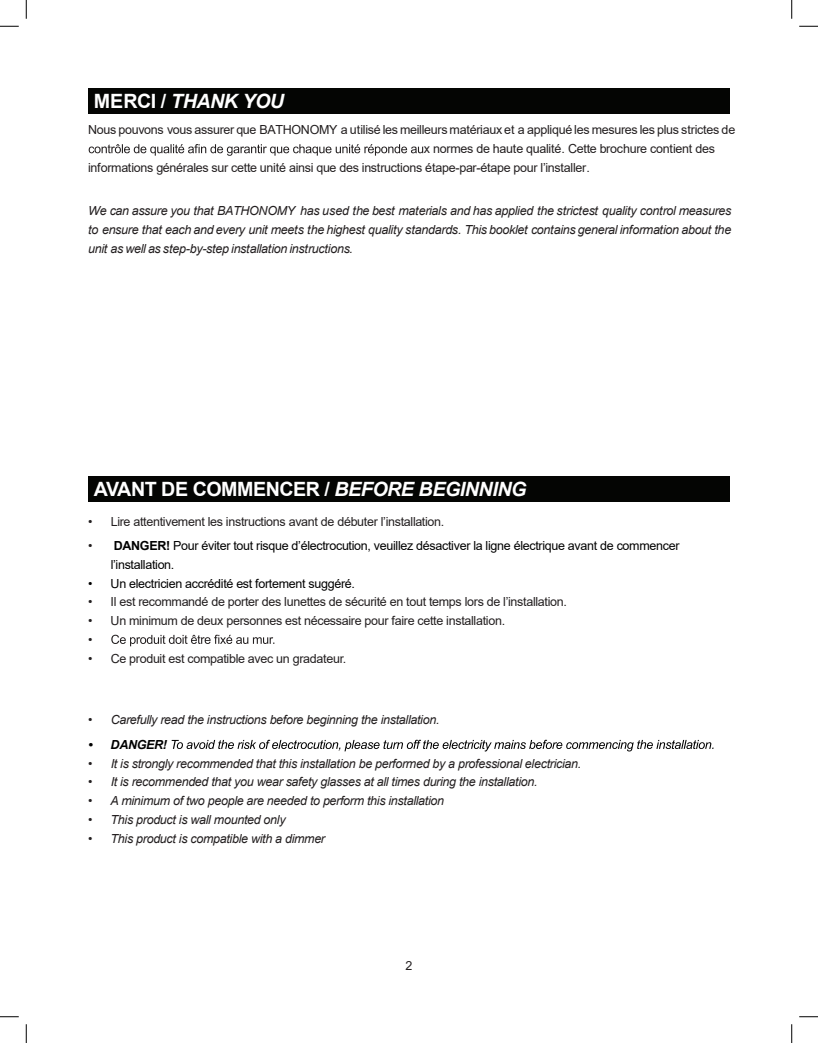
<style>
.page{position:relative;width:818px;height:1043px;background:#fff}
.page>*{position:absolute;margin:0;border:0;box-sizing:border-box;transform-origin:0 0}
.t1{font:700 19.75px "Arial";letter-spacing:-.025em;color:#fff}
.t2{font:italic 700 19.75px "Arial";letter-spacing:-.025em;color:#fff}
.t3{font:italic 12.5px/18.8px "Arial";letter-spacing:-.025em;color:#231f20;text-align:justify}
.t4{font:12.5px/18.8px "Arial";letter-spacing:-.025em;color:#231f20}
.t5{font:12.5px/18.8px "Arial";letter-spacing:-.025em;color:#000}
.t6{font:italic 700 12.5px "Arial";letter-spacing:-.025em;color:#000}
.s1{font-style:normal}
.s2{font-style:inherit}
.s3{font-style:italic}
.s4{color:#231f20}
.s5{font-weight:700}
</style>
<div class="page">
<div style="left:88px;top:88px;width:641px;height:26px;background:#040503"></div>
<svg style="left:89px;top:144px;width:334px;height:12px"></svg>
<div style="left:88px;top:476px;width:641px;height:26px;background:#040503"></div>
<svg style="left:111px;top:634px;width:163px;height:12px"></svg>
<svg style="left:171px;top:739px;width:542px;height:12px"></svg>
<svg style="left:0;top:25px;width:19px;height:2px"></svg>
<svg style="left:799px;top:25px;width:19px;height:2px"></svg>
<svg style="left:0;top:1016px;width:19px;height:1px"></svg>
<svg style="left:799px;top:1016px;width:19px;height:1px"></svg>
<svg style="left:25px;top:0;width:2px;height:19px"></svg>
<svg style="left:25px;top:1024px;width:2px;height:18px"></svg>
<svg style="left:791px;top:0;width:1px;height:19px"></svg>
<svg style="left:791px;top:1024px;width:1px;height:18px"></svg>
<h1 class="t2" style="left:94px;top:88px;width:192px"><span class="s1">MERCI /</span> THANK YOU</h1>
<p class="t4" style="left:88px;top:121px;width:648px">Nous pouvons vous assurer que <span class="s2">BATHONOMY</span> a utilisé les meilleurs matériaux et a appliqué les mesures les plus strictes de</p>
<p class="t4" style="left:424px;top:139px;width:293px">x normes de haute qualité. Cette brochure contient des</p>
<p class="t4" style="left:88px;top:158px;width:503px">informations générales sur cette unité ainsi que des instructions étape-par-étape pour l’installer.</p>
<p class="t3" style="left:88px;top:201px;width:645px">We can assure you that <span class="s2">BATHONOMY</span> has used the best materials and has applied the strictest quality control measures to ensure that each and every unit meets the highest quality standards. This booklet contains general information about the unit as well as step-by-step installation instructions.</p>
<h1 class="t1" style="left:94px;top:475px;width:434px">AVANT DE COMMENCER / <span class="s3">BEFORE BEGINNING</span></h1>
<p class="t4" style="left:88px;top:512px;width:357px">• Lire attentivement les instructions avant de débuter l’installation.</p>
<p class="t5" style="left:111px;top:536px;width:570px;text-indent:-22px"><span class="s4">•</span> <span class="s5">DANGER!</span> Pour éviter tout risque d’électrocution, veuillez désactiver la ligne électrique avant de commencer l’installation.</p>
<p class="t5" style="left:88px;top:573px;width:268px">• Un electricien accrédité est fortement suggéré.</p>
<p class="t4" style="left:88px;top:592px;width:480px">• Il est recommandé de porter des lunettes de sécurité en tout temps lors de l’installation.</p>
<p class="t4" style="left:88px;top:611px;width:418px">• Un minimum de deux personnes est nécessaire pour faire cette installation. •</p>
<p class="t4" style="left:88px;top:648px;width:259px">• Ce produit est compatible avec un gradateur.</p>
<p class="t3" style="left:88px;top:711px;width:353px">• Carefully read the instructions before beginning the installation.</p>
<p class="t6" style="left:88px;top:736px;width:80px">• DANGER!</p>
<p class="t3" style="left:88px;top:754px;width:494px">• It is strongly recommended that this installation be performed by a professional electrician.</p>
<p class="t3" style="left:88px;top:772px;width:451px">• It is recommended that you wear safety glasses at all times during the installation.</p>
<p class="t3" style="left:88px;top:791px;width:357px">• A minimum of two people are needed to perform this installation</p>
<p class="t3" style="left:88px;top:810px;width:199px">• This product is wall mounted only</p>
<p class="t3" style="left:88px;top:829px;width:238px">• This product is compatible with a dimmer</p>
<p class="t4" style="left:405px;top:956px;width:8px">2</p>
</div>
